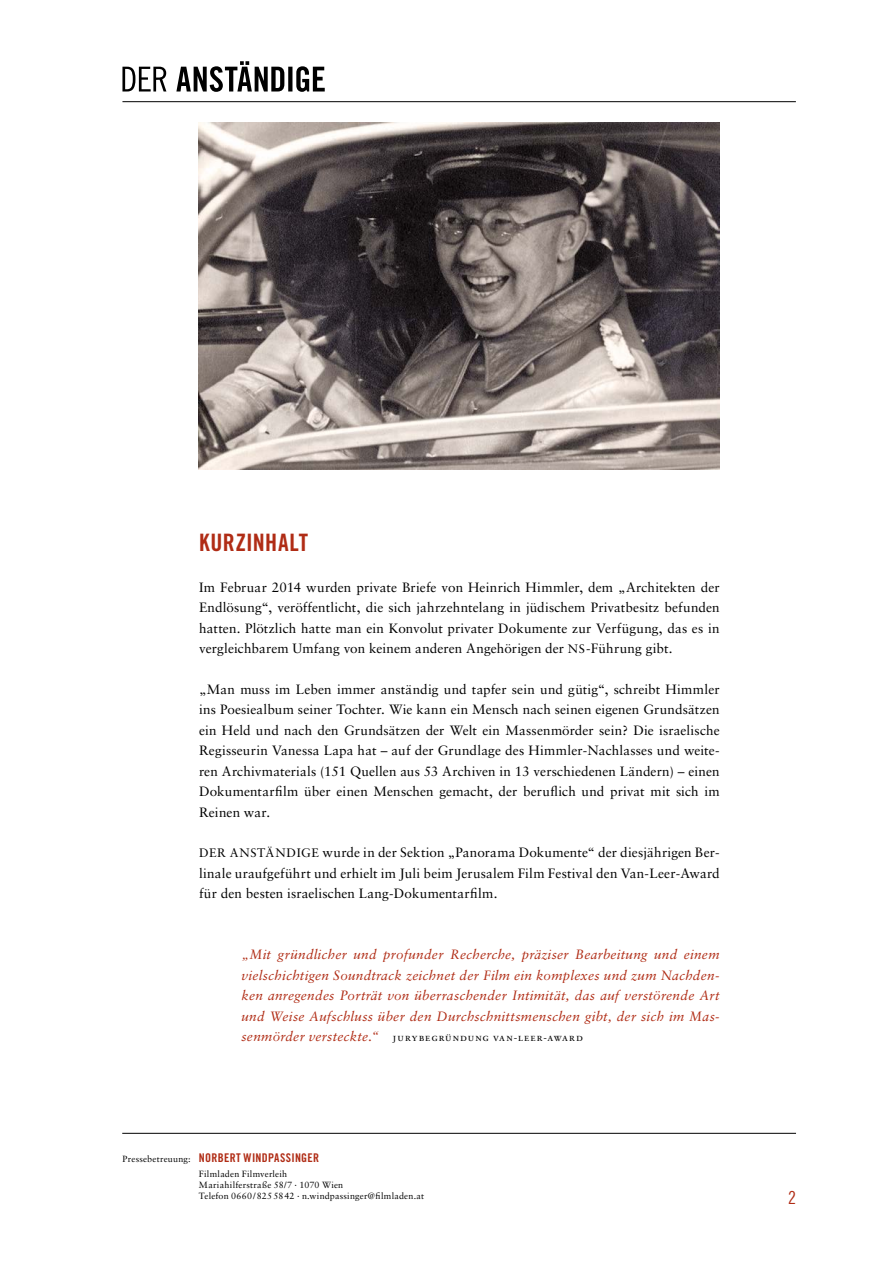
<style>
.page{position:relative;width:893px;height:1263px;background:#fff}
.page>*{position:absolute;margin:0;border:0;box-sizing:border-box;transform-origin:0 0}
.t1{font:24px "Trade Gothic LT Bold Cond Twenty";letter-spacing:.01em;color:#b02c15}
.t2{font:18px "Trade Gothic LT Cond Eighteen";color:#b02c15}
.t3{font:13.5px/20.4px "Sabon LT Std";letter-spacing:.01em;color:#000;text-align:justify}
.t4{font:italic 13.5px/20.4px "Sabon LT Std";letter-spacing:.02em;color:#b02c15;text-align:justify}
.t5{font:12px "Trade Gothic LT Bold Cond Twenty";letter-spacing:.025em;color:#b02c15}
.t6{font:10.5px "Sabon LT Std";letter-spacing:.095em;color:#000}
.t7{font:9px/10.8px "Sabon LT Std";letter-spacing:.02em;color:#000}
.s1{font-size:12.3px}
.s2{font-style:italic;font-size:13.5px;color:#b02c15}
.s3{font-family:"Sabon LT Std";font-size:9px;color:#000}
</style>
<div class="page">
<hr style="left:122px;top:101px;width:674px;height:1px;background:#000">
<hr style="left:122px;top:1133px;width:674px;height:1px;background:#000">
<svg style="left:122px;top:61px;width:203px;height:31px"></svg>
<img style="left:199px;top:122px;width:521px;height:347px">
<h1 class="t1" style="left:199px;top:528px;width:111px">KURZINHALT</h1>
<p class="t3" style="left:199px;top:577px;width:522px">Im Februar 2014 wurden private Briefe von Heinrich Himmler, dem „Architekten der Endlösung“, veröffentlicht, die sich jahrzehntelang in jüdischem Privatbesitz befunden hatten. Plötzlich hatte man ein Konvolut privater Dokumente zur Verfügung, das es in vergleichbarem Umfang von keinem anderen Angehörigen der <span class="s1">NS</span>-Führung gibt.</p>
<p class="t3" style="left:199px;top:679px;width:522px">„Man muss im Leben immer anständig und tapfer sein und gütig“, schreibt Himmler ins Poesiealbum seiner Tochter. Wie kann ein Mensch nach seinen eigenen Grundsätzen ein Held und nach den Grundsätzen der Welt ein Massenmörder sein? Die israelische Regisseurin Vanessa Lapa hat – auf der Grundlage des Himmler-Nachlasses und weite&shy;ren Archivmaterials (151 Quellen aus 53 Archiven in 13 verschiedenen Ländern) – einen Dokumentarfilm über einen Menschen gemacht, der beruflich und privat mit sich im Reinen war.</p>
<p class="t3" style="left:199px;top:842px;width:522px"><span class="s1">DER ANSTÄNDIGE</span> wurde in der Sektion „Panorama Dokumente“ der diesjährigen Ber&shy;linale uraufgeführt und erhielt im Juli beim Jerusalem Film Festival den Van-Leer-Award für den besten israelischen Lang-Dokumentarfilm.</p>
<p class="t4" style="left:242px;top:944px;width:480px">„Mit gründlicher und profunder Recherche, präziser Bearbeitung und einem vielschichtigen Soundtrack zeichnet der Film ein komplexes und zum Nachden&shy;ken anregendes Porträt von überraschender Intimität, das auf verstörende Art und Weise Aufschluss über den Durchschnittsmenschen gibt, der sich im Mas-</p>
<p class="t6" style="left:242px;top:1031px;width:343px"><span class="s2">senmörder versteckte.“</span> jurybegründung van-leer-award</p>
<p class="t5" style="left:122px;top:1151px;width:198px"><span class="s3">Pressebetreuung:</span> NORBERT WINDPASSINGER</p>
<p class="t7" style="left:199px;top:1169px;width:227px">Filmladen Filmverleih<br>Mariahilferstraße 58/7 · 1070 Wien<br>Telefon 0660/8255842 · n.windpassinger@filmladen.at</p>
<h2 class="t2" style="left:788px;top:1187px;width:9px">2</h2>
</div>
